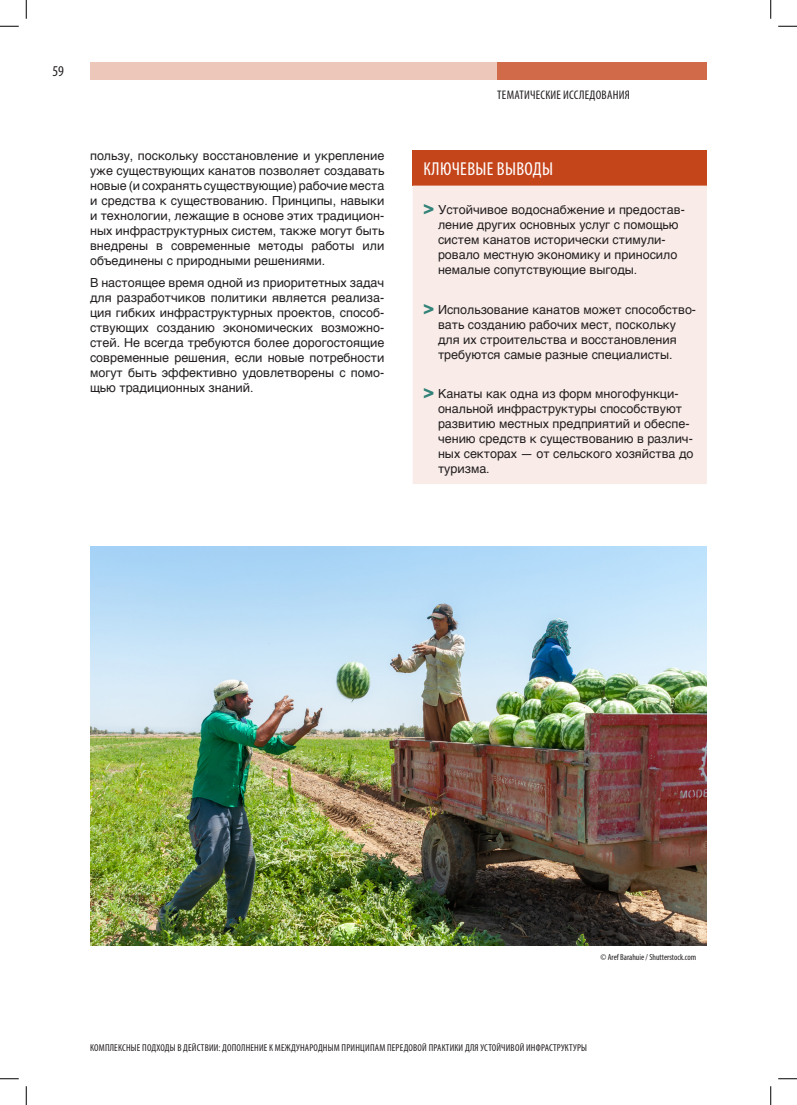
<style>
.page{position:relative;width:797px;height:1105px;background:#fff}
.page>*{position:absolute;margin:0;border:0;box-sizing:border-box;transform-origin:0 0}
.AVENIR_JUST{font:condensed 18.75px "Myriad Pro";letter-spacing:.02em;color:#fff}
.t1{font:condensed 15px "Myriad Pro";color:#231f20}
.AVENIR_JUST-2{font:12.5px/15px "Helvetica";color:#231f20}
.t2{font:condensed 12.5px "Myriad Pro";letter-spacing:.02em;color:#231f20}
.t3{font:condensed 10px "Myriad Pro";letter-spacing:.02em;color:#231f20}
.copyrights{font:condensed 8.75px "Myriad Pro";color:#231f20}
.s1{font-family:"Helvetica Neue";font-weight:900;font-stretch:condensed;font-size:18.75px;color:#318278}
</style>
<div class="page">
<img style="left:90px;top:546px;width:617px;height:400px">
<div style="left:90px;top:62px;width:407px;height:17px;background:#eec7bb"></div>
<div style="left:497px;top:62px;width:210px;height:17px;background:#d16a49"></div>
<div style="left:412px;top:150px;width:295px;height:36px;background:#c5451b"></div>
<div style="left:413px;top:186px;width:294px;height:298px;background:#f9ece8"></div>
<svg style="left:0;top:25px;width:19px;height:2px"></svg>
<svg style="left:778px;top:25px;width:19px;height:2px"></svg>
<svg style="left:0;top:1078px;width:19px;height:1px"></svg>
<svg style="left:778px;top:1078px;width:19px;height:1px"></svg>
<svg style="left:25px;top:0;width:2px;height:19px"></svg>
<svg style="left:25px;top:1086px;width:2px;height:19px"></svg>
<svg style="left:770px;top:0;width:1px;height:19px"></svg>
<svg style="left:770px;top:1086px;width:1px;height:19px"></svg>
<p class="t1" style="left:52px;top:62px;width:13px">59</p>
<p class="AVENIR_JUST-2" style="left:90px;top:148px;width:296px;text-align:justify">пользу, поскольку восстановление и укрепление уже существующих канатов позволяет создавать новые (и сохранять существующие) рабочие места и средства к существованию. Принципы, навыки и технологии, лежащие в основе этих традицион&shy;ных инфраструктурных систем, также могут быть внедрены в современные методы работы или объединены с природными решениями.</p>
<p class="AVENIR_JUST-2" style="left:90px;top:275px;width:296px;text-align:justify">В настоящее время одной из приоритетных задач для разработчиков политики является реализа&shy;ция гибких инфраструктурных проектов, способ&shy;ствующих созданию экономических возможно&shy;стей. Не всегда требуются более дорогостоящие современные решения, если новые потребности могут быть эффективно удовлетворены с помо&shy;щью традиционных знаний.</p>
<p class="t2" style="left:497px;top:88px;width:134px">ТЕМАТИЧЕСКИЕ ИССЛЕДОВАНИЯ</p>
<p class="AVENIR_JUST" style="left:423px;top:157px;width:131px">КЛЮЧЕВЫЕ ВЫВОДЫ</p>
<p class="AVENIR_JUST-2" style="left:438px;top:203px;width:248px;text-indent:-15px"><span class="s1">&gt;</span> Устойчивое водоснабжение и предостав&shy;ление других основных услуг с помощью систем канатов исторически стимули&shy;ровало местную экономику и приносило немалые сопутствующие выгоды.</p>
<p class="AVENIR_JUST-2" style="left:438px;top:302px;width:259px;text-indent:-15px"><span class="s1">&gt;</span> Использование канатов может способство&shy;вать созданию рабочих мест, поскольку для их строительства и восстановления требуются самые разные специалисты.</p>
<p class="AVENIR_JUST-2" style="left:438px;top:387px;width:257px;text-indent:-15px"><span class="s1">&gt;</span> Канаты как одна из форм многофункци&shy;ональной инфраструктуры способствуют развитию местных предприятий и обеспе&shy;чению средств к существованию в различ&shy;ных секторах — от сельского хозяйства до туризма.</p>
<p class="copyrights" style="left:600px;top:952px;width:97px">© Aref Barahuie / Shutterstock.com</p>
<p class="t3" style="left:90px;top:1041px;width:498px">КОМПЛЕКСНЫЕ ПОДХОДЫ В ДЕЙСТВИИ: ДОПОЛНЕНИЕ К МЕЖДУНАРОДНЫМ ПРИНЦИПАМ ПЕРЕДОВОЙ ПРАКТИКИ ДЛЯ УСТОЙЧИВОЙ ИНФРАСТРУКТУРЫ</p>
</div>
